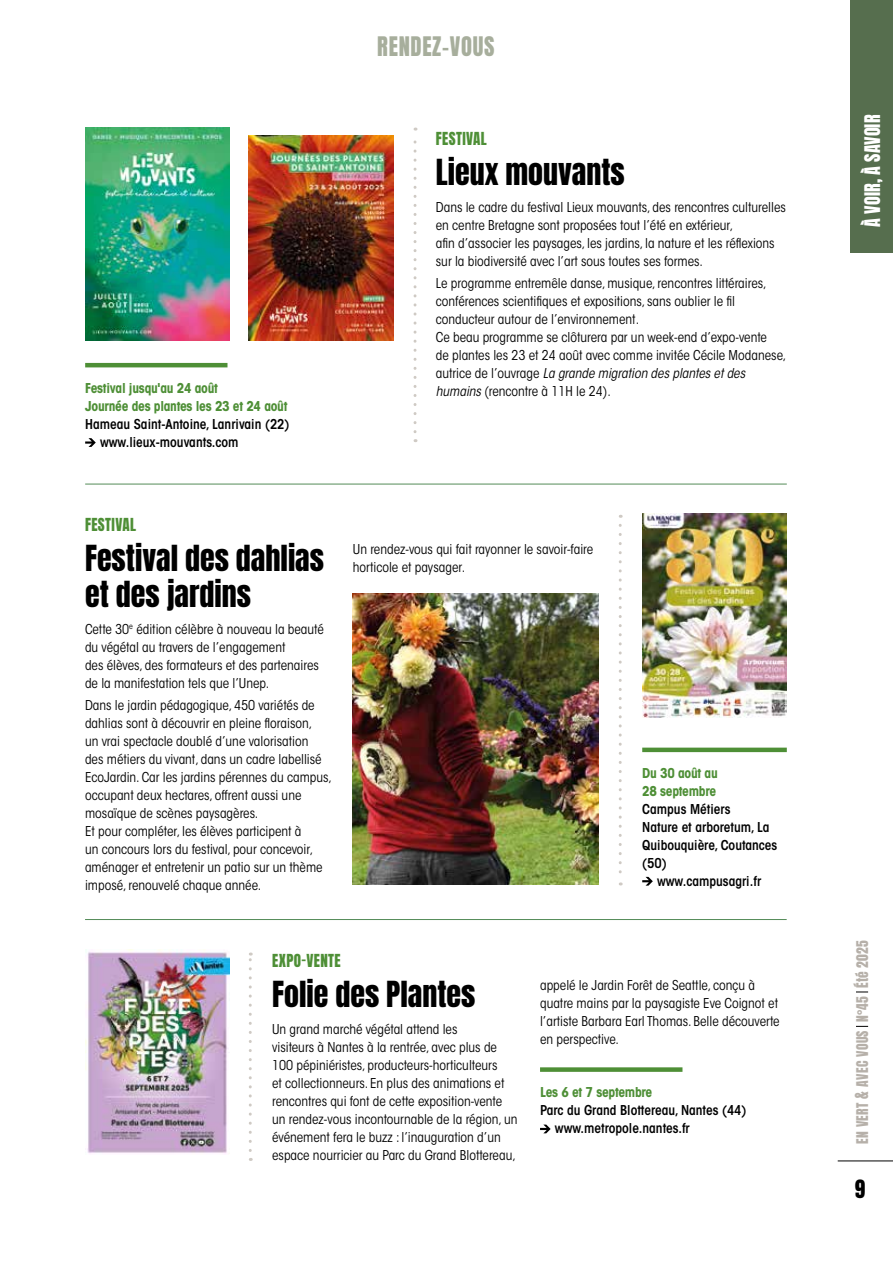
<style>
.page{position:relative;width:893px;height:1263px;background:#fff}
.page>*{position:absolute;margin:0;border:0;box-sizing:border-box;transform-origin:0 0}
.t1{font:30px/36px "Anton";color:#000}
.t2{font:22.5px "Anton";letter-spacing:.03em;color:#a7ae9c}
.t3{font:21px "Anton";color:#000}
.t4{font:18px "Anton";letter-spacing:.005em;color:#fff}
.t5{font:15px "Anton";letter-spacing:.025em;color:#4e8f36}
.t6{font:condensed 13.5px/18px "ITC Avant Garde Std";color:#000}
.t7{font:600 condensed 13.5px/18px "ITC Avant Garde Std";color:#000}
.t8{font:700 condensed 13.5px/18px "ITC Avant Garde Std";letter-spacing:-.02em;color:#4e8f36}
.t9{font:13.5px "Anton";letter-spacing:.03em;color:#b6b0a9}
.s1{font-style:italic}
.s2{font-size:15px}
</style>
<div class="page">
<svg style="left:856px;top:1026px;width:12px;height:1px"></svg>
<svg style="left:856px;top:992px;width:12px;height:1px"></svg>
<hr style="left:838px;top:1161px;width:55px;height:1px;background:#000">
<hr style="left:85px;top:484px;width:702px;height:1px;background:#548b58">
<img style="left:85px;top:128px;width:145px;height:213px">
<img style="left:642px;top:513px;width:145px;height:205px">
<svg style="left:414px;top:128px;width:3px;height:304px"></svg>
<svg style="left:619px;top:525px;width:3px;height:360px"></svg>
<hr style="left:642px;top:748px;width:145px;height:4px;background:#4e8f36">
<svg style="left:642px;top:877px;width:11px;height:9px"></svg>
<div style="left:850px;top:0;width:43px;height:253px;background:#566e4e"></div>
<svg style="left:249px;top:952px;width:3px;height:198px"></svg>
<img style="left:352px;top:593px;width:247px;height:291px">
<hr style="left:85px;top:919px;width:702px;height:1px;background:#548b58">
<img style="left:85px;top:950px;width:145px;height:204px">
<div style="left:540px;top:1067px;width:142px;height:5px;background:#4e8f36"></div>
<svg style="left:540px;top:1124px;width:11px;height:9px"></svg>
<img style="left:249px;top:136px;width:144px;height:205px">
<hr style="left:85px;top:363px;width:142px;height:4px;background:#4e8f36">
<svg style="left:85px;top:438px;width:11px;height:9px"></svg>
<h2 class="t2" style="left:377px;top:35px;width:119px">RENDEZ-VOUS</h2>
<p class="t8" style="left:85px;top:379px;width:204px">Festival jusqu'au 24 août<br>Journée des plantes les 23 et 24 août</p>
<p class="t7" style="left:100px;top:415px;width:191px;text-indent:-15px">Hameau Saint-Antoine, Lanrivain (22) www.lieux-mouvants.com</p>
<p class="t5" style="left:436px;top:131px;width:52px">FESTIVAL</p>
<h1 class="t1" style="left:436px;top:157px;width:190px">Lieux mouvants</h1>
<p class="t6" style="left:436px;top:198px;width:352px">Dans le cadre du festival Lieux mouvants, des rencontres culturelles en centre Bretagne sont proposées tout l’été en extérieur,<br>afin d’associer les paysages, les jardins, la nature et les réflexions sur la biodiversité avec l’art sous toutes ses formes.</p>
<p class="t6" style="left:436px;top:274px;width:352px">Le programme entremêle danse, musique, rencontres littéraires, conférences scientifiques et expositions, sans oublier le fil conducteur autour de l’environnement.<br>Ce beau programme se clôturera par un week-end d’expo-vente<br>de plantes les 23 et 24 août avec comme invitée Cécile Modanese, autrice de l’ouvrage <span class="s1">La grande migration des plantes et des humains</span> (rencontre à 11H le 24).</p>
<p class="t5" style="left:85px;top:517px;width:52px">FESTIVAL</p>
<h1 class="t1" style="left:85px;top:543px;width:240px">Festival des dahlias et des jardins</h1>
<p class="t6" style="left:85px;top:620px;width:240px">Cette 30<sup>e</sup> édition célèbre à nouveau la beauté du végétal au travers de l’engagement<br>des élèves, des formateurs et des partenaires de la manifestation tels que l’Unep.</p>
<p class="t6" style="left:85px;top:696px;width:248px">Dans le jardin pédagogique, 450 variétés de dahlias sont à découvrir en pleine floraison,<br>un vrai spectacle doublé d’une valorisation<br>des métiers du vivant, dans un cadre labellisé EcoJardin. Car les jardins pérennes du campus, occupant deux hectares, offrent aussi une mosaïque de scènes paysagères.<br>Et pour compléter, les élèves participent à<br>un concours lors du festival, pour concevoir, aménager et entretenir un patio sur un thème imposé, renouvelé chaque année.</p>
<p class="t6" style="left:353px;top:540px;width:242px">Un rendez-vous qui fait rayonner le savoir-faire horticole et paysager.</p>
<p class="t8" style="left:642px;top:763px;width:77px">Du 30 août au<br>28 septembre</p>
<p class="t7" style="left:642px;top:800px;width:137px">Campus Métiers<br>Nature et arboretum, La<br>Quibouquière, Coutances (50)</p>
<p class="t7" style="left:657px;top:872px;width:106px">www.campusagri.fr</p>
<p class="t5" style="left:272px;top:953px;width:70px">EXPO-VENTE</p>
<h1 class="t1" style="left:272px;top:979px;width:205px">Folie des Plantes</h1>
<p class="t6" style="left:272px;top:1020px;width:247px">Un grand marché végétal attend les<br>visiteurs à Nantes à la rentrée, avec plus de 100 pépiniéristes, producteurs-horticulteurs<br>et collectionneurs. En plus des animations et rencontres qui font de cette exposition-vente un rendez-vous incontournable de la région, un événement fera le buzz : l’inauguration d’un espace nourricier au Parc du Grand Blottereau,</p>
<p class="t6" style="left:540px;top:976px;width:241px">appelé le Jardin Forêt de Seattle, conçu à quatre mains par la paysagiste Eve Coignot et l’artiste Barbara Earl Thomas. Belle découverte en perspective.</p>
<p class="t8" style="left:540px;top:1083px;width:114px">Les 6 et 7 septembre</p>
<p class="t7" style="left:555px;top:1101px;width:193px;text-indent:-15px">Parc du Grand Blottereau, Nantes (44) www.metropole.nantes.fr</p>
<h3 class="t4" style="left:863px;top:227px;width:113px;rotate:-90deg">À VOIR, À SAVOIR</h3>
<p class="t9" style="left:855px;top:1144px;width:205px;rotate:-90deg">EN VERT <span class="s2">&amp;</span> AVEC VOUS N°45 Été 2025</p>
<h3 class="t3" style="left:855px;top:1179px;width:12px">9</h3>
</div>
